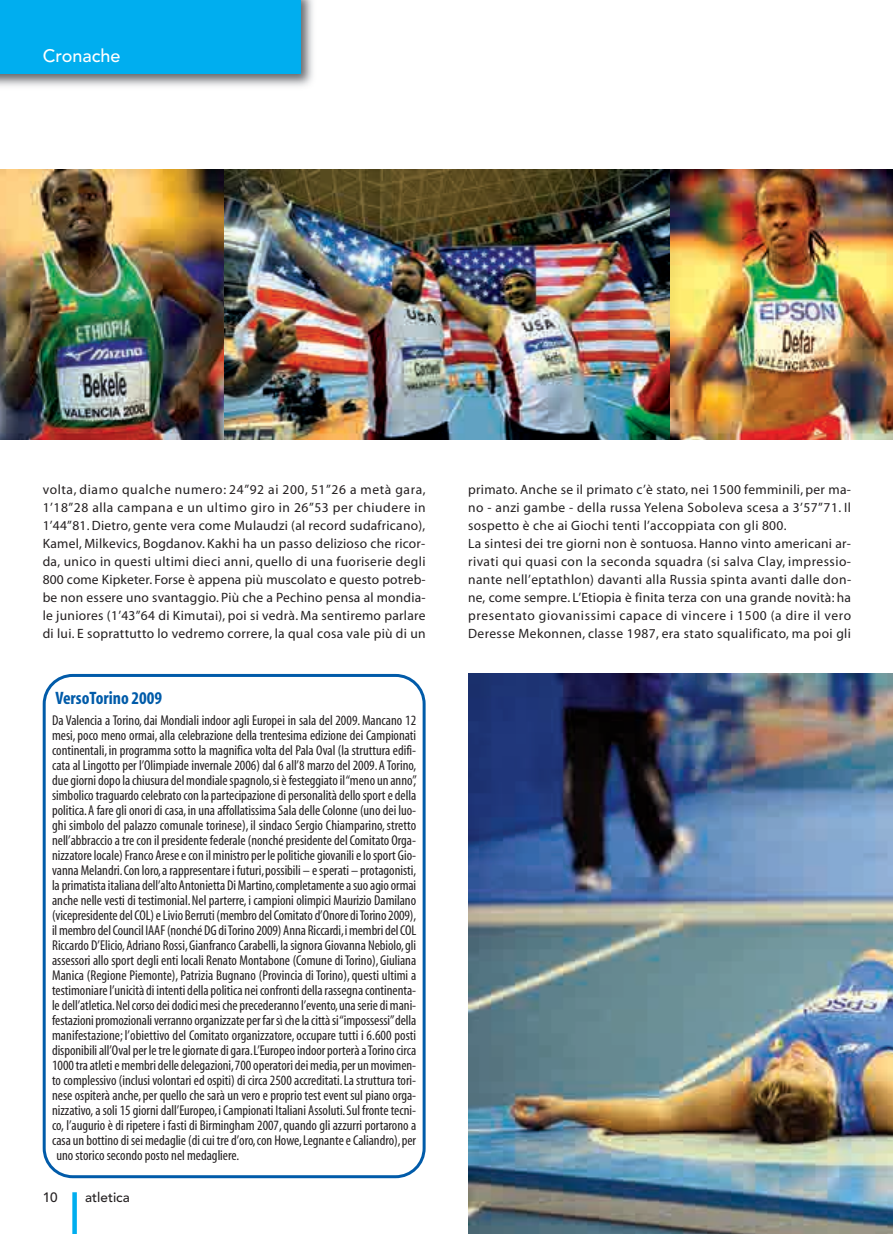
<style>
.page{position:relative;width:893px;height:1234px;background:#fff}
.page>*{position:absolute;margin:0;border:0;box-sizing:border-box;transform-origin:0 0}
.t1{font:700 condensed 18px "Myriad";color:#015ba9}
.t2{font:500 18px "Avenir";color:#fff}
.t3{font:condensed 14.25px "Myriad";color:#231f20}
.t4{font:13.5px/18px "Myriad";letter-spacing:.025em;color:#231f20;text-align:justify}
.t5{font:500 13.5px "Avenir";color:#231f20}
</style>
<div class="page">
<img style="left:0;top:0;width:313px;height:87px">
<div style="left:0;top:0;width:300px;height:74px;background:#00aeef"></div>
<div style="left:72px;top:1192px;width:5px;height:41px;background:#00aeef"></div>
<img style="left:0;top:170px;width:225px;height:270px">
<img style="left:225px;top:170px;width:445px;height:270px">
<img style="left:670px;top:170px;width:222px;height:270px">
<img style="left:468px;top:674px;width:424px;height:559px">
<svg style="left:43px;top:674px;width:382px;height:504px"></svg>
<p class="t2" style="left:43px;top:48px;width:79px">Cronache</p>
<p class="t4" style="left:43px;top:481px;width:384px">volta, diamo qualche numero: 24”92 ai 200, 51”26 a metà gara, 1’18”28 alla campana e un ultimo giro in 26”53 per chiudere in 1’44”81. Dietro, gente vera come Mulaudzi (al record sudafricano), Kamel, Milkevics, Bogdanov. Kakhi ha un passo delizioso che ricor&shy;da, unico in questi ultimi dieci anni, quello di una fuoriserie degli 800 come Kipketer. Forse è appena più muscolato e questo potreb&shy;be non essere uno svantaggio. Più che a Pechino pensa al mondia&shy;le juniores (1’43”64 di Kimutai), poi si vedrà. Ma sentiremo parlare di lui. E soprattutto lo vedremo correre, la qual cosa vale più di un</p>
<p class="t4" style="left:468px;top:481px;width:384px;text-align:left">primato. Anche se il primato c’è stato, nei 1500 femminili, per ma&shy;no - anzi gambe - della russa Yelena Soboleva scesa a 3’57”71. Il sospetto è che ai Giochi tenti l’accoppiata con gli 800.<br>La sintesi dei tre giorni non è sontuosa. Hanno vinto americani ar&shy;rivati qui quasi con la seconda squadra (si salva Clay, impressio&shy;nante nell’eptathlon) davanti alla Russia spinta avanti dalle don&shy;ne, come sempre. L’Etiopia è finita terza con una grande novità: ha presentato giovanissimi capace di vincere i 1500 (a dire il vero Deresse Mekonnen, classe 1987, era stato squalificato, ma poi gli</p>
<p class="t1" style="left:55px;top:691px;width:108px">VersoTorino 2009</p>
<p class="t3" style="left:52px;top:715px;width:365px">Da Valencia a Torino, dai Mondiali indoor agli Europei in sala del 2009. Mancano 12</p>
<p class="t3" style="left:52px;top:730px;width:365px">mesi, poco meno ormai, alla celebrazione della trentesima edizione dei Campionati</p>
<p class="t3" style="left:52px;top:745px;width:365px">continentali, in programma sotto la magnifica volta del Pala Oval (la struttura edifi-</p>
<p class="t3" style="left:52px;top:760px;width:365px">cata al Lingotto per l’Olimpiade invernale 2006) dal 6 all’8 marzo del 2009. A Torino,</p>
<p class="t3" style="left:52px;top:775px;width:366px">due giorni dopo la chiusura del mondiale spagnolo, si è festeggiato il “meno un anno”,</p>
<p class="t3" style="left:52px;top:790px;width:365px">simbolico traguardo celebrato con la partecipazione di personalità dello sport e della</p>
<p class="t3" style="left:52px;top:805px;width:365px">politica. A fare gli onori di casa, in una affollatissima Sala delle Colonne (uno dei luo-</p>
<p class="t3" style="left:52px;top:820px;width:365px">ghi simbolo del palazzo comunale torinese), il sindaco Sergio Chiamparino, stretto</p>
<p class="t3" style="left:52px;top:835px;width:365px">nell’abbraccio a tre con il presidente federale (nonché presidente del Comitato Orga-</p>
<p class="t3" style="left:52px;top:850px;width:365px">nizzatore locale) Franco Arese e con il ministro per le politiche giovanili e lo sport Gio-</p>
<p class="t3" style="left:52px;top:865px;width:365px">vanna Melandri. Con loro, a rappresentare i futuri, possibili – e sperati – protagonisti,</p>
<p class="t3" style="left:52px;top:880px;width:365px">la primatista italiana dell’alto Antonietta Di Martino, completamente a suo agio ormai</p>
<p class="t3" style="left:52px;top:895px;width:365px">anche nelle vesti di testimonial. Nel parterre, i campioni olimpici Maurizio Damilano</p>
<p class="t3" style="left:52px;top:910px;width:365px">(vicepresidente del COL) e Livio Berruti (membro del Comitato d’Onore di Torino 2009),</p>
<p class="t3" style="left:52px;top:925px;width:365px">il membro del Council IAAF (nonché DG di Torino 2009) Anna Riccardi, i membri del COL</p>
<p class="t3" style="left:52px;top:940px;width:365px">Riccardo D’Elicio, Adriano Rossi, Gianfranco Carabelli, la signora Giovanna Nebiolo, gli</p>
<p class="t3" style="left:52px;top:955px;width:365px">assessori allo sport degli enti locali Renato Montabone (Comune di Torino), Giuliana</p>
<p class="t3" style="left:52px;top:970px;width:365px">Manica (Regione Piemonte), Patrizia Bugnano (Provincia di Torino), questi ultimi a</p>
<p class="t3" style="left:52px;top:985px;width:365px">testimoniare l’unicità di intenti della politica nei confronti della rassegna continenta-</p>
<p class="t3" style="left:52px;top:1000px;width:365px">le dell’atletica.Nel corso dei dodici mesi che precederanno l’evento, una serie di mani-</p>
<p class="t3" style="left:52px;top:1015px;width:365px">festazioni promozionali verranno organizzate per far sì che la città si “impossessi” della</p>
<p class="t3" style="left:52px;top:1030px;width:365px">manifestazione; l’obiettivo del Comitato organizzatore, occupare tutti i 6.600 posti</p>
<p class="t3" style="left:52px;top:1045px;width:365px">disponibili all’Oval per le tre le giornate di gara.L’Europeo indoor porterà a Torino circa</p>
<p class="t3" style="left:52px;top:1060px;width:365px">1000 tra atleti e membri delle delegazioni, 700 operatori dei media, per un movimen-</p>
<p class="t3" style="left:52px;top:1075px;width:365px">to complessivo (inclusi volontari ed ospiti) di circa 2500 accreditati. La struttura tori-</p>
<p class="t3" style="left:52px;top:1090px;width:365px">nese ospiterà anche, per quello che sarà un vero e proprio test event sul piano orga-</p>
<p class="t3" style="left:52px;top:1105px;width:365px">nizzativo, a soli 15 giorni dall’Europeo, i Campionati Italiani Assoluti. Sul fronte tecni-</p>
<p class="t3" style="left:52px;top:1120px;width:365px">co, l’augurio è di ripetere i fasti di Birmingham 2007, quando gli azzurri portarono a</p>
<p class="t3" style="left:52px;top:1135px;width:365px">casa un bottino di sei medaglie (di cui tre d’oro, con Howe, Legnante e Caliandro), per</p>
<p class="t3" style="left:56px;top:1150px;width:184px">uno storico secondo posto nel medagliere.</p>
<p class="t5" style="left:43px;top:1192px;width:17px">10</p>
<p class="t5" style="left:85px;top:1192px;width:46px">atletica</p>
</div>
